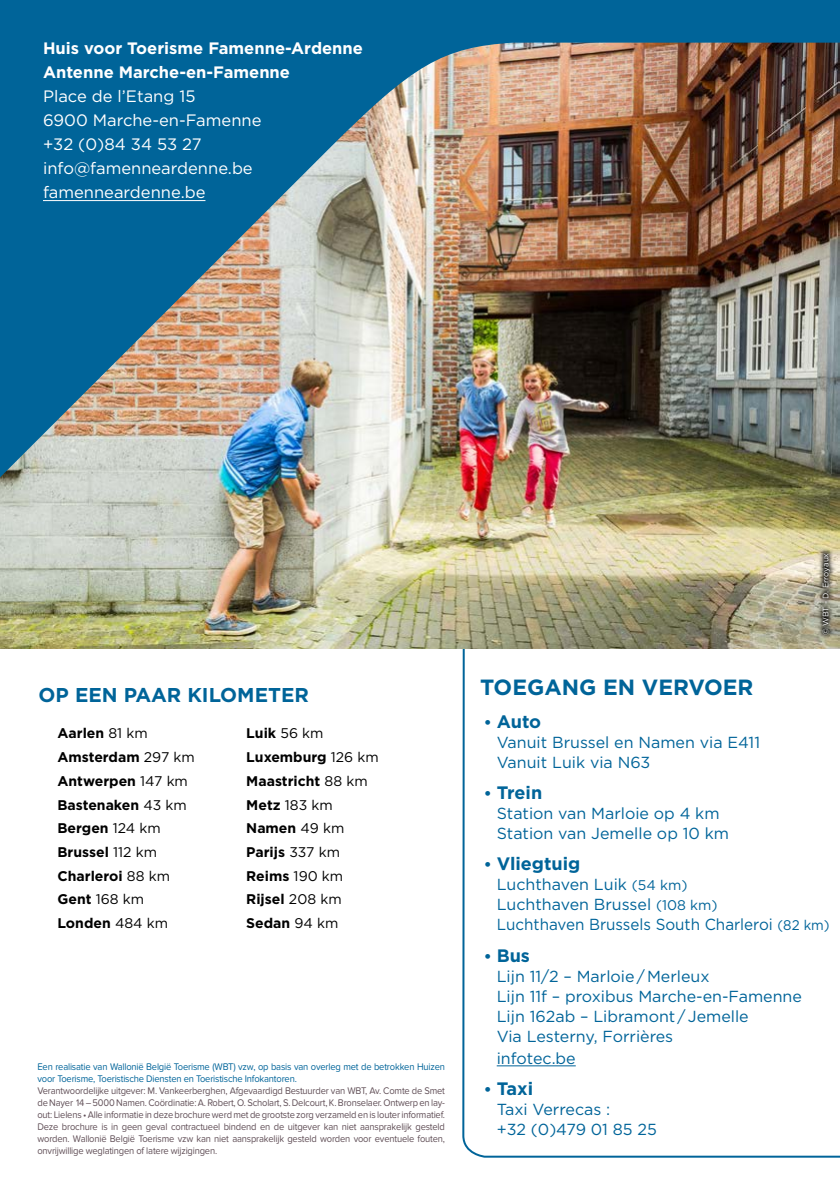
<style>
.page{position:relative;width:840px;height:1191px;background:#fff}
.page>*{position:absolute;margin:0;border:0;box-sizing:border-box;transform-origin:0 0}
.t1{font:700 22px "Gotham";color:#006499}
.t2{font:700 20px "Gotham";color:#006499}
.t3{font:700 18px "Gotham";color:#006499}
.t4{font:16.6px/24px "Gotham";color:#fff}
.t5{font:700 16.6px/24px "Gotham";color:#fff}
.t6{font:16px/20px "Gotham";color:#006499}
.t7{font:700 14px/23.6px "Gotham";color:#000}
.t8{font:10px/12px "Proxima Nova Soft";letter-spacing:-.02em;color:#614f57;text-align:justify;scale:.94 1}
.t9{font:10px/12px "Proxima Nova Soft";letter-spacing:-.02em;color:#006499;scale:.94 1}
.t10{font:8px "Gotham";color:#fff}
.s1{font-weight:400}
.s2{font-size:16px}
.s3{font-size:14px}
</style>
<div class="page">
<svg style="left:461px;top:648px;width:378px;height:510px"></svg>
<hr style="left:496px;top:1065px;width:79px;height:1px;background:#006499">
<img style="left:0;top:594px;width:839px;height:54px">
<img style="left:0;top:0;width:839px;height:594px">
<svg style="left:816px;top:548px;width:18px;height:92px;background:#8c8877"></svg>
<hr style="left:43px;top:200px;width:162px;height:1px;background:#fff">
<h3 class="t5" style="left:43px;top:36px;width:321px">Huis voor Toerisme Famenne-Ardenne<br>Antenne Marche-en-Famenne</h3>
<h3 class="t4" style="left:43px;top:84px;width:220px">Place de l’Etang 15<br>6900 Marche-en-Famenne +32 (0)84 34 53 27 info@famenneardenne.be famenneardenne.be</h3>
<h2 class="t2" style="left:39px;top:681px;width:272px">OP EEN PAAR KILOMETER</h2>
<h3 class="t7" style="left:57px;top:721px;width:139px">Aarlen <span class="s1">81 km<br></span>Amsterdam <span class="s1">297 km<br></span>Antwerpen <span class="s1">147 km<br></span>Bastenaken <span class="s1">43 km<br></span>Bergen <span class="s1">124 km<br></span>Brussel <span class="s1">112 km<br></span>Charleroi <span class="s1">88 km<br></span>Gent <span class="s1">168 km<br></span>Londen <span class="s1">484 km</span></h3>
<h3 class="t7" style="left:246px;top:721px;width:134px">Luik <span class="s1">56 km<br></span>Luxemburg <span class="s1">126 km<br></span>Maastricht <span class="s1">88 km<br></span>Metz <span class="s1">183 km<br></span>Namen <span class="s1">49 km<br></span>Parijs <span class="s1">337 km<br></span>Reims <span class="s1">190 km<br></span>Rijsel <span class="s1">208 km<br></span>Sedan <span class="s1">94 km</span></h3>
<p class="t9" style="left:37px;top:1061px;width:435px">Een realisatie van Wallonië België Toerisme (WBT) vzw, op basis van overleg met de betrokken Huizen voor Toerisme, Toeristische Diensten en Toeristische Infokantoren.</p>
<p class="t8" style="left:37px;top:1085px;width:435px">Verantwoordelijke uitgever: M. Vankeerberghen, Afgevaardigd Bestuurder van WBT, Av. Comte de Smet de Nayer 14 – 5000 Namen. Coördinatie: A. Robert, O. Scholart, S. Delcourt, K. Bronselaer. Ontwerp en lay&shy;out: Lielens • Alle informatie in deze brochure werd met de grootste zorg verzameld en is louter informatief.<br>Deze brochure is in geen geval contractueel bindend en de uitgever kan niet aansprakelijk gesteld worden. Wallonië België Toerisme vzw kan niet aansprakelijk gesteld worden voor eventuele fouten, onvrijwillige weglatingen of latere wijzigingen.</p>
<h1 class="t1" style="left:480px;top:672px;width:275px">TOEGANG EN VERVOER</h1>
<p class="t10" style="left:820px;top:635px;width:84px;rotate:-90deg">© WBT - D. Erroyaux</p>
<h3 class="t3" style="left:483px;top:709px;width:59px"><span class="s2">•</span> Auto</h3>
<h3 class="t6" style="left:496px;top:731px;width:265px">Vanuit Brussel en Namen via E411<br>Vanuit Luik via N63</h3>
<h3 class="t3" style="left:483px;top:780px;width:60px"><span class="s2">•</span> Trein</h3>
<h3 class="t6" style="left:496px;top:803px;width:234px">Station van Marloie op 4 km<br>Station van Jemelle op 10 km</h3>
<h3 class="t3" style="left:483px;top:852px;width:98px"><span class="s2">•</span> Vliegtuig</h3>
<h3 class="t6" style="left:496px;top:874px;width:334px">Luchthaven Luik <span class="s3">(54 km)<br></span>Luchthaven Brussel <span class="s3">(108 km)<br></span>Luchthaven Brussels South Charleroi <span class="s3">(82 km)</span></h3>
<h3 class="t3" style="left:483px;top:943px;width:48px"><span class="s2">•</span> Bus</h3>
<h3 class="t6" style="left:496px;top:965px;width:306px">Lijn 11/2 – Marloie / Merleux<br>Lijn 11f – proxibus Marche-en-Famenne<br>Lijn 162ab – Libramont / Jemelle<br>Via Lesterny, Forrières</h3>
<h3 class="t6" style="left:496px;top:1047px;width:80px">infotec.be</h3>
<h3 class="t3" style="left:483px;top:1076px;width:51px"><span class="s2">•</span> Taxi</h3>
<h3 class="t6" style="left:496px;top:1099px;width:162px">Taxi Verrecas :<br>+32 (0)479 01 85 25</h3>
</div>
